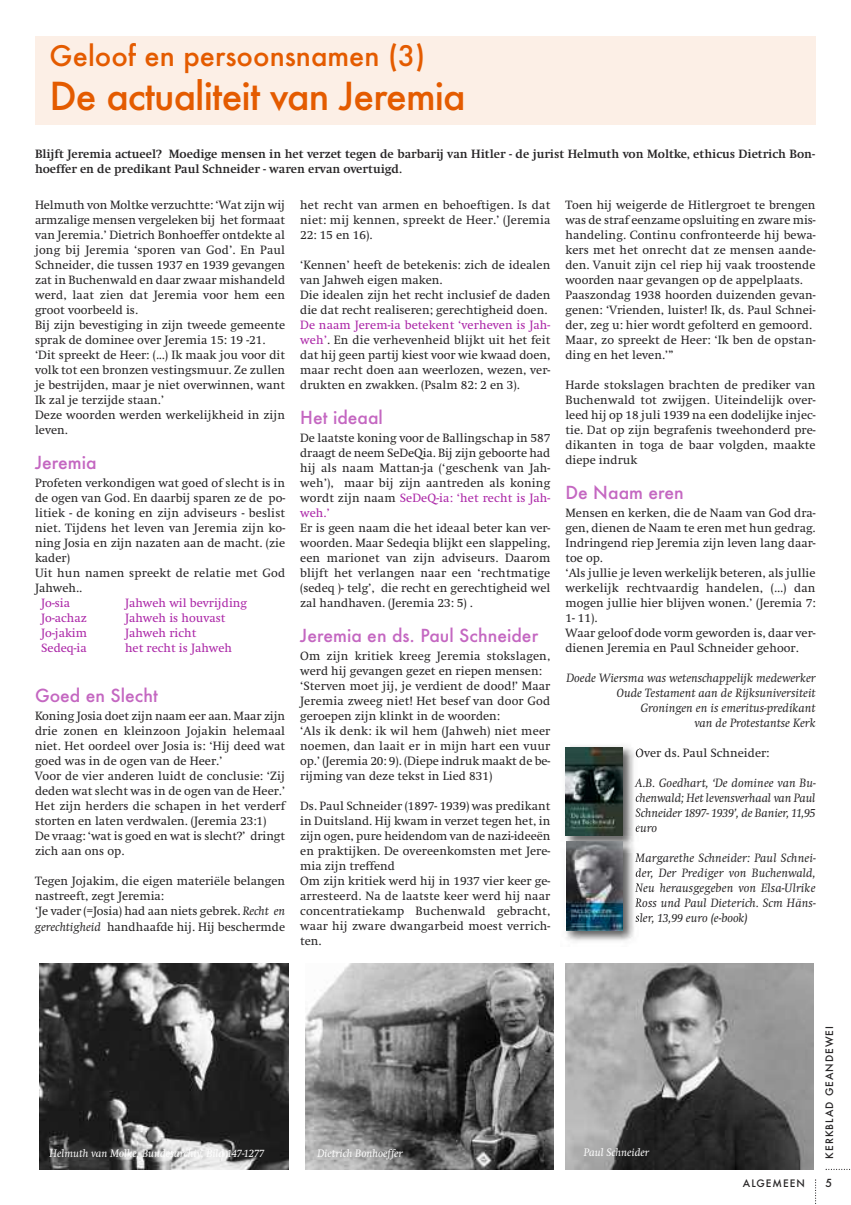
<style>
.page{position:relative;width:851px;height:1205px;background:#fff}
.page>*{position:absolute;margin:0;border:0;box-sizing:border-box;transform-origin:0 0}
.t1{font:500 37.5px "Futura";letter-spacing:-.025em;color:#e45b00}
.t2{font:500 27.5px "Futura";color:#e45b00}
.t3{font:500 17.5px "Futura";color:#c467c1}
.t4{font:12.5px/15px "Swift";color:#272526}
.t5{font:italic 12.5px/15px "Swift";color:#272526;text-align:justify}
.t6{font:700 12.5px/15px "Swift";color:#272526}
.t7{font:12.5px "Swift";color:#ab26a7}
.t8{font:italic 11.25px "Swift";color:#fff}
.t9{font:500 10.88px "Futura";color:#272526}
.t10{font:500 10px "Futura";letter-spacing:.1em;color:#272526}
.s1{font-style:italic}
.s2{color:#ab26a7}
</style>
<div class="page">
<svg style="left:825px;top:1169px;width:25px;height:1px"></svg>
<svg style="left:815px;top:1179px;width:1px;height:25px"></svg>
<div style="left:35px;top:36px;width:780px;height:89px;background:#fcefe6"></div>
<img style="left:566px;top:746px;width:73px;height:195px">
<svg style="left:635px;top:748px;width:4px;height:9px"></svg>
<svg style="left:634px;top:778px;width:5px;height:9px"></svg>
<svg style="left:635px;top:794px;width:4px;height:23px"></svg>
<svg style="left:635px;top:825px;width:4px;height:7px"></svg>
<img style="left:565px;top:747px;width:57px;height:89px">
<svg style="left:635px;top:853px;width:4px;height:9px"></svg>
<svg style="left:635px;top:868px;width:4px;height:24px"></svg>
<svg style="left:635px;top:898px;width:4px;height:9px"></svg>
<svg style="left:635px;top:915px;width:4px;height:8px"></svg>
<img style="left:566px;top:842px;width:56px;height:88px">
<img style="left:40px;top:963px;width:248px;height:206px">
<img style="left:305px;top:963px;width:248px;height:206px">
<img style="left:565px;top:963px;width:248px;height:206px">
<h2 class="t2" style="left:50px;top:41px;width:377px">Geloof en persoonsnamen (3)</h2>
<h1 class="t1" style="left:50px;top:75px;width:417px">De actualiteit van Jeremia</h1>
<p class="t6" style="left:35px;top:146px;width:781px">Blijft Jeremia actueel? Moedige mensen in het verzet tegen de barbarij van Hitler - de jurist Helmuth von Moltke, ethicus Dietrich Bon&shy;hoeffer en de predikant Paul Schneider - waren ervan overtuigd.</p>
<p class="t4" style="left:35px;top:198px;width:252px">Helmuth von Moltke verzuchtte: ‘Wat zijn wij armzalige mensen vergeleken bij het formaat van Jeremia.’ Dietrich Bonhoeffer ontdekte al jong bij Jeremia ‘sporen van God’. En Paul Schneider, die tussen 1937 en 1939 gevangen zat in Buchenwald en daar zwaar mishandeld werd, laat zien dat Jeremia voor hem een groot voorbeeld is.<br>Bij zijn bevestiging in zijn tweede gemeente sprak de dominee over Jeremia 15: 19 -21. ‘Dit spreekt de Heer: (...) Ik maak jou voor dit volk tot een bronzen vestingsmuur. Ze zullen je bestrijden, maar je niet overwinnen, want Ik zal je terzijde staan.’<br>Deze woorden werden werkelijkheid in zijn leven.</p>
<h3 class="t3" style="left:35px;top:453px;width:63px">Jeremia</h3>
<p class="t4" style="left:35px;top:475px;width:252px">Profeten verkondigen wat goed of slecht is in de ogen van God. En daarbij sparen ze de po&shy;litiek - de koning en zijn adviseurs - beslist niet. Tijdens het leven van Jeremia zijn ko&shy;ning Josia en zijn nazaten aan de macht. (zie kader)<br>Uit hun namen spreekt de relatie met God Jahweh..</p>
<p class="t7" style="left:41px;top:596px;width:30px">Jo-sia</p>
<p class="t7" style="left:125px;top:596px;width:124px">Jahweh wil bevrijding</p>
<p class="t7" style="left:41px;top:611px;width:47px">Jo-achaz</p>
<p class="t7" style="left:125px;top:611px;width:102px">Jahweh is houvast</p>
<p class="t7" style="left:41px;top:626px;width:47px">Jo-jakim</p>
<p class="t7" style="left:125px;top:626px;width:73px">Jahweh richt</p>
<p class="t7" style="left:41px;top:641px;width:47px">Sedeq-ia</p>
<p class="t7" style="left:125px;top:641px;width:108px">het recht is Jahweh</p>
<h3 class="t3" style="left:35px;top:685px;width:124px">Goed en Slecht</h3>
<p class="t4" style="left:35px;top:708px;width:252px">Koning Josia doet zijn naam eer aan. Maar zijn drie zonen en kleinzoon Jojakin helemaal niet. Het oordeel over Josia is: ‘Hij deed wat goed was in de ogen van de Heer.’<br>Voor de vier anderen luidt de conclusie: ‘Zij deden wat slecht was in de ogen van de Heer.’ Het zijn herders die schapen in het verderf storten en laten verdwalen. (Jeremia 23:1)<br>De vraag: ‘wat is goed en wat is slecht?’ dringt zich aan ons op.</p>
<p class="t4" style="left:35px;top:873px;width:252px">Tegen Jojakim, die eigen materiële belangen nastreeft, zegt Jeremia:<br>‘Je vader (=Josia) had aan niets gebrek. <span class="s1">Recht en gerechtigheid</span> handhaafde hij. Hij beschermde</p>
<p class="t4" style="left:300px;top:198px;width:252px;text-align:justify">het recht van armen en behoeftigen. Is dat niet: mij kennen, spreekt de Heer.’ (Jeremia 22: 15 en 16).</p>
<p class="t4" style="left:300px;top:258px;width:252px">‘Kennen’ heeft de betekenis: zich de idealen van Jahweh eigen maken.<br>Die idealen zijn het recht inclusief de daden die dat recht realiseren; gerechtigheid doen.</p>
<p class="t4" style="left:300px;top:318px;width:252px;text-align:justify"><span class="s2">De naam Jerem-ia betekent ‘verheven is Jah&shy;weh’</span>. En die verhevenheid blijkt uit het feit dat hij geen partij kiest voor wie kwaad doen, maar recht doen aan weerlozen, wezen, ver&shy;drukten en zwakken. (Psalm 82: 2 en 3).</p>
<h3 class="t3" style="left:300px;top:408px;width:84px">Het ideaal</h3>
<p class="t4" style="left:300px;top:430px;width:252px;text-align:justify">De laatste koning voor de Ballingschap in 587 draagt de neem SeDeQia. Bij zijn geboorte had hij als naam Mattan-ja (‘geschenk van Jah&shy;weh’), maar bij zijn aantreden als koning wordt zijn naam <span class="s2">SeDeQ-ia: ‘het recht is Jah&shy;weh.’</span></p>
<p class="t4" style="left:300px;top:520px;width:252px;text-align:justify">Er is geen naam die het ideaal beter kan ver&shy;woorden. Maar Sedeqia blijkt een slappeling, een marionet van zijn adviseurs. Daarom blijft het verlangen naar een ‘rechtmatige (sedeq )- telg’, die recht en gerechtigheid wel zal handhaven. (Jeremia 23: 5) .</p>
<h3 class="t3" style="left:300px;top:625px;width:239px">Jeremia en ds. Paul Schneider</h3>
<p class="t4" style="left:300px;top:648px;width:252px">Om zijn kritiek kreeg Jeremia stokslagen, werd hij gevangen gezet en riepen mensen: ‘Sterven moet jij, je verdient de dood!’ Maar Jeremia zweeg niet! Het besef van door God geroepen zijn klinkt in de woorden:<br>‘Als ik denk: ik wil hem (Jahweh) niet meer noemen, dan laait er in mijn hart een vuur op.’ (Jeremia 20: 9). (Diepe indruk maakt de be&shy;rijming van deze tekst in Lied 831)</p>
<p class="t4" style="left:300px;top:798px;width:252px">Ds. Paul Schneider (1897- 1939) was predikant in Duitsland. Hij kwam in verzet tegen het, in zijn ogen, pure heidendom van de nazi-ideeën en praktijken. De overeenkomsten met Jere&shy;mia zijn treffend<br>Om zijn kritiek werd hij in 1937 vier keer ge&shy;arresteerd. Na de laatste keer werd hij naar concentratiekamp Buchenwald gebracht, waar hij zware dwangarbeid moest verrich&shy;ten.</p>
<p class="t4" style="left:565px;top:198px;width:252px">Toen hij weigerde de Hitlergroet te brengen was de straf eenzame opsluiting en zware mis&shy;handeling. Continu confronteerde hij bewa&shy;kers met het onrecht dat ze mensen aande&shy;den. Vanuit zijn cel riep hij vaak troostende woorden naar gevangen op de appelplaats.<br>Paaszondag 1938 hoorden duizenden gevan&shy;genen: ‘Vrienden, luister! Ik, ds. Paul Schnei&shy;der, zeg u: hier wordt gefolterd en gemoord.<br>Maar, zo spreekt de Heer: ‘Ik ben de opstan&shy;ding en het leven.’”</p>
<p class="t4" style="left:565px;top:378px;width:252px;text-align:justify">Harde stokslagen brachten de prediker van Buchenwald tot zwijgen. Uiteindelijk over&shy;leed hij op 18 juli 1939 na een dodelijke injec&shy;tie. Dat op zijn begrafenis tweehonderd pre&shy;dikanten in toga de baar volgden, maakte diepe indruk</p>
<h3 class="t3" style="left:565px;top:483px;width:120px">De Naam eren</h3>
<p class="t4" style="left:565px;top:505px;width:252px">Mensen en kerken, die de Naam van God dra&shy;gen, dienen de Naam te eren met hun gedrag.<br>Indringend riep Jeremia zijn leven lang daar&shy;toe op.<br>‘Als jullie je leven werkelijk beteren, als jullie werkelijk rechtvaardig handelen, (...) dan mogen jullie hier blijven wonen.’ (Jeremia 7:<br>1- 11).<br>Waar geloof dode vorm geworden is, daar ver&shy;dienen Jeremia en Paul Schneider gehoor.</p>
<p class="t5" style="left:566px;top:670px;width:250px;text-align:right">Doede Wiersma was wetenschappelijk medewerker Oude Testament aan de Rijksuniversiteit Groningen en is emeritus-predikant<br>van de Protestantse Kerk</p>
<p class="t4" style="left:635px;top:745px;width:135px">Over ds. Paul Schneider:</p>
<p class="t5" style="left:635px;top:775px;width:182px">A.B. Goedhart, ‘De dominee van Bu&shy;chenwald; Het levensverhaal van Paul Schneider 1897- 1939’, de Banier, 11,95 euro</p>
<p class="t5" style="left:635px;top:850px;width:182px">Margarethe Schneider: Paul Schnei&shy;der, Der Prediger von Buchenwald, Neu herausgegeben von Elsa-Ulrike Ross und Paul Dieterich. Scm Häns&shy;sler, 13,99 euro (e-book)</p>
<p class="t8" style="left:50px;top:1146px;width:216px">Helmuth van Molke, Bundesarchiv, Bild 147-1277</p>
<p class="t8" style="left:317px;top:1146px;width:87px">Dietrich Bonhoeffer</p>
<p class="t8" style="left:583px;top:1145px;width:67px">Paul Schneider</p>
<p class="t10" style="left:742px;top:1177px;width:63px">ALGEMEEN</p>
<p class="t10" style="left:823px;top:1159px;width:134px;rotate:-90deg">KERKBLAD GEANDEWEI</p>
<p class="t9" style="left:825px;top:1177px;width:8px">5</p>
</div>
